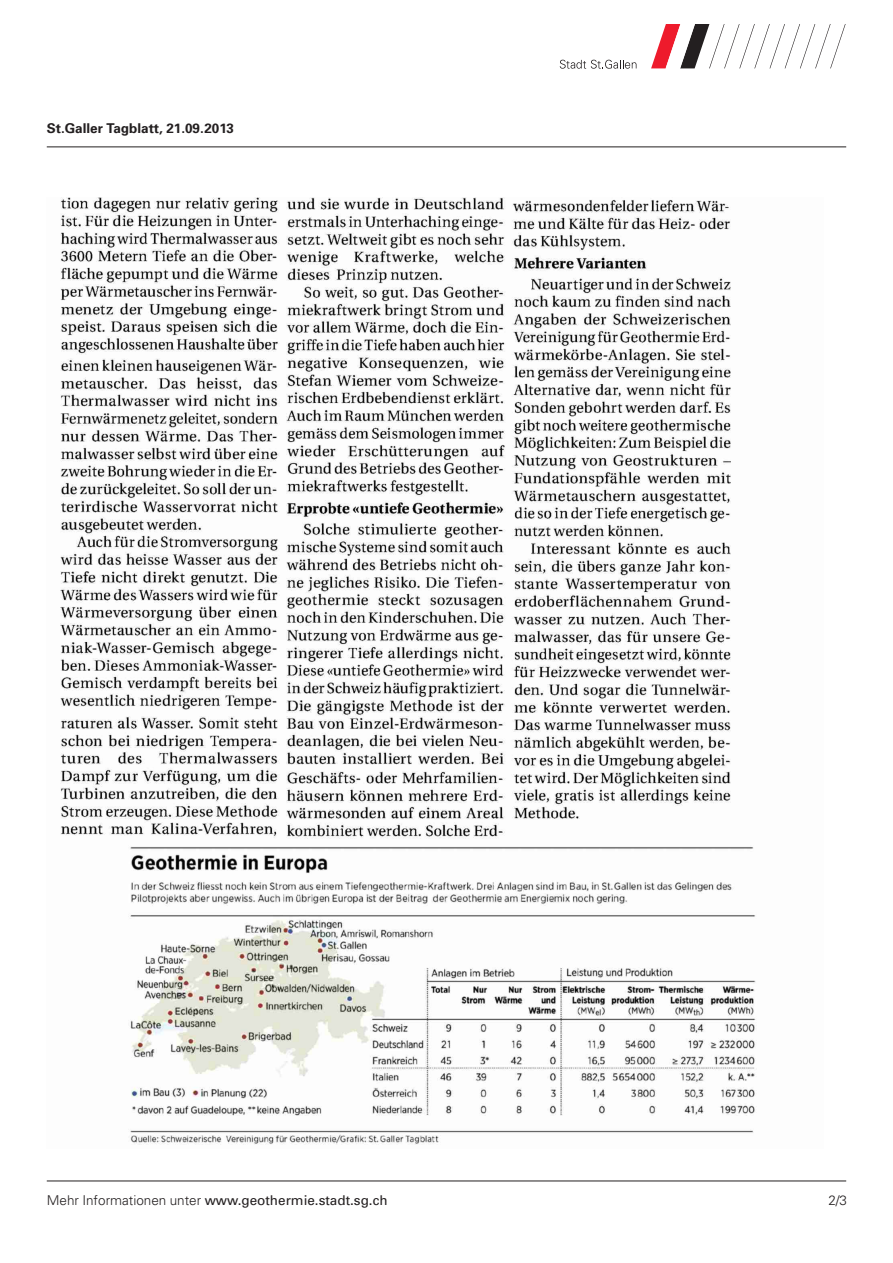
<style>
.page{position:relative;width:893px;height:1263px;background:#fff}
.page>*{position:absolute;margin:0;border:0;box-sizing:border-box;transform-origin:0 0}
.t1{font:13.5px "Univers";color:#231f20}
.t2{font:700 13.5px "Univers";color:#231f20}
.t3{font:300 13.5px "Univers";color:#231f20}
.s1{font-weight:300}
</style>
<div class="page">
<svg style="left:651px;top:24px;width:195px;height:44px"></svg>
<svg style="left:560px;top:60px;width:76px;height:9px"></svg>
<hr style="left:47px;top:146px;width:799px;height:1px;background:#231f20">
<hr style="left:47px;top:1180px;width:799px;height:1px;background:#231f20">
<img style="left:60px;top:198px;width:696px;height:947px">
<p class="t2" style="left:47px;top:120px;width:189px">St.Galler Tagblatt, 21.09.2013</p>
<p class="t1" style="left:47px;top:1193px;width:342px"><span class="s1">Mehr Informationen unter</span> www.geothermie.stadt.sg.ch</p>
<p class="t3" style="left:828px;top:1192px;width:20px">2/3</p>
</div>
